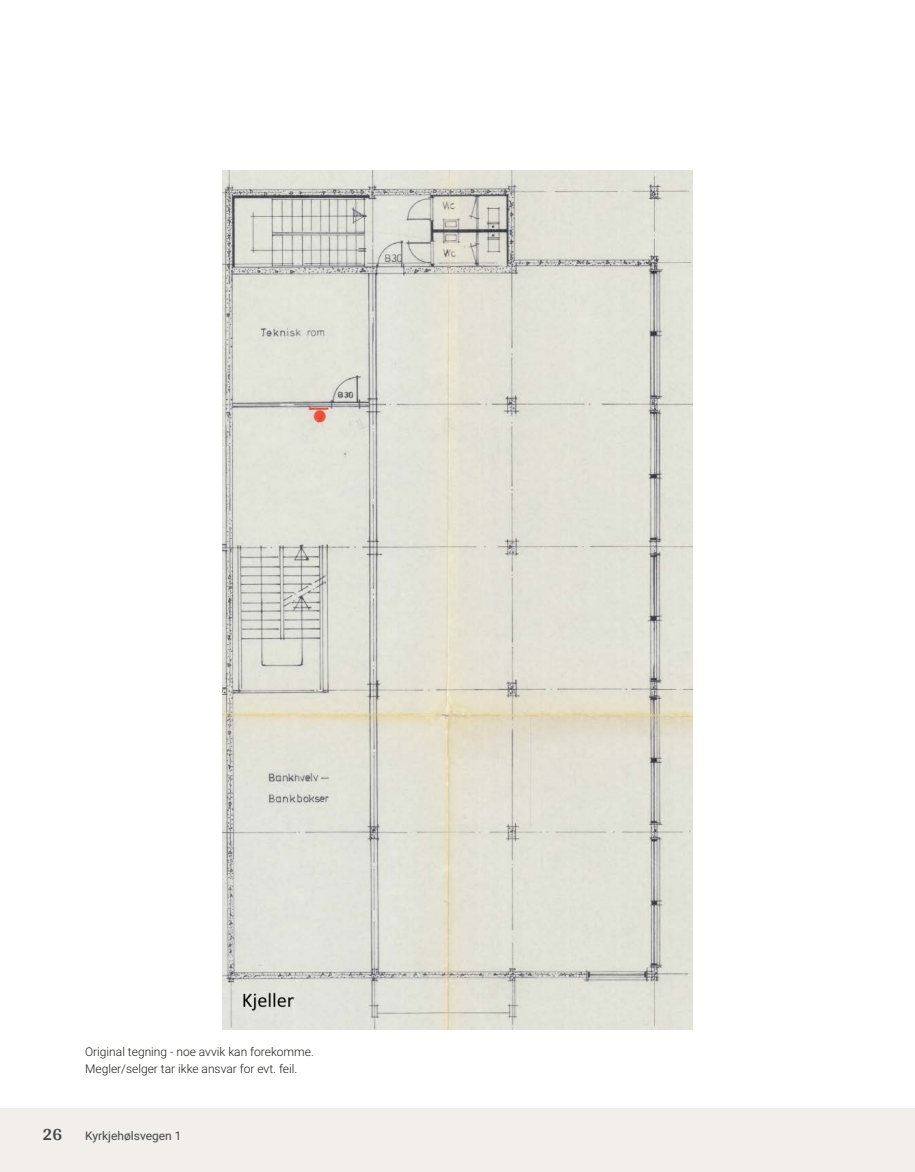
<style>
.page{position:relative;width:915px;height:1172px;background:#fff}
.page>*{position:absolute;margin:0;border:0;box-sizing:border-box;transform-origin:0 0}
.t1{font:700 18px "Arya";color:#414749}
.t2{font:300 12px/16.5px "Roboto Vitec";color:#1d1d1b}
.t3{font:12px "Roboto Vitec";color:#414749}
</style>
<div class="page">
<img style="left:223px;top:170px;width:468px;height:859px">
<div style="left:0;top:1108px;width:914px;height:64px;background:#f2eeea"></div>
<hr style="left:914px;top:1108px;width:1px;height:64px;background:#f2eeea">
<p class="t2" style="left:85px;top:1043px;width:230px">Original tegning ‑ noe avvik kan forekomme.<br>Megler/ selger tar ikke ansvar for evt. feil.</p>
<h1 class="t1" style="left:43px;top:1123px;width:21px">26</h1>
<p class="t3" style="left:85px;top:1127px;width:98px">Kyrkjehølsvegen 1</p>
</div>
